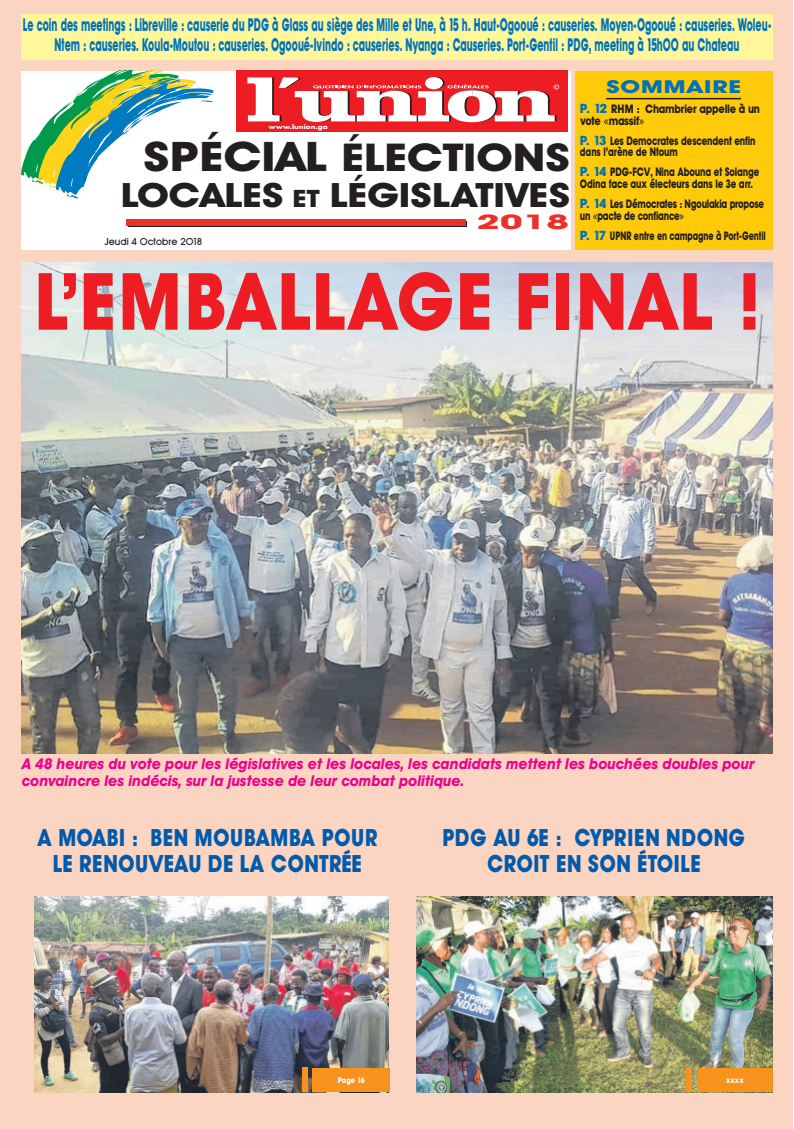
<style>
.page{position:relative;width:794px;height:1129px;background:#fff}
.page>*{position:absolute;margin:0;border:0;box-sizing:border-box;transform-origin:0 0}
.t1{font:700 80px "Avant Garde BQ";color:#ee1d23;scale:.9 1}
.t2{font:700 38.5px "Avant Garde IT Cby BT";color:#231f20;scale:1.2 1}
.t3{font:700 33.7px "Avant Garde IT Cby BT";color:#231f20;scale:1.2 1}
.t4{font:700 24px/26px "Avant Garde BQ";letter-spacing:.02em;color:#015aaa;text-align:center;scale:.85 1}
.t5{font:700 20.2px "Avant Garde IT Cby BT";color:#ec2f29;scale:1.93 1}
.t6{font:700 18px/20px "Avant Garde BQ";color:#0072bc;text-align:center;scale:.55 1}
.t7{font:700 18px "Avant Garde BQ";letter-spacing:.02em;color:#0072bc;scale:1.39 1}
.t8{font:italic 700 15px/17px "Avant Garde BQ";color:#ed028c;scale:.95 1}
.t9{font:700 12px/11.6px "Avant Garde BQ";letter-spacing:-.015em;color:#231f20;scale:.75 1}
.t10{font:700 12px/11.6px "Avant Garde BQ";letter-spacing:-.015em;color:#231f20;scale:.85 1}
.t11{font:700 12px "Avant Garde BQ";letter-spacing:-.015em;color:#231f20;scale:.7 1}
.t12{font:500 10px "Avant Garde BQ";color:#231f20}
.t13{font:700 8px "Avant Garde BQ";letter-spacing:.02em;color:#fff;scale:.85 1}
.t14{font:700 6px "Futura";color:#fff;scale:1.21 1}
.s1{font-size:40.9px}
.s2{font-size:24.1px}
.s3{font-size:13px;color:#0072bc}
.s4{font-family:"Lucida Grande";font-weight:400}
</style>
<div class="page">
<div style="left:0;top:0;width:793px;height:1128px;background:#fcd4c2"></div>
<div style="left:575px;top:71px;width:197px;height:178px;background:#feca0a"></div>
<hr style="left:606px;top:98px;width:135px;height:1px;background:#231f20">
<div style="left:21px;top:14px;width:751px;height:46px;background:#fff79a"></div>
<div style="left:21px;top:71px;width:550px;height:178px;background:#fff"></div>
<div style="left:236px;top:71px;width:332px;height:61px;background:#ee1d23"></div>
<svg style="left:247px;top:77px;width:312px;height:45px"></svg>
<svg style="left:21px;top:71px;width:193px;height:127px"></svg>
<div style="left:128px;top:221px;width:338px;height:6px;background:#ec2f29"></div>
<div style="left:127px;top:219px;width:339px;height:6px;background:#ec2f29"></div>
<img style="left:34px;top:896px;width:354px;height:195px">
<div style="left:312px;top:1067px;width:78px;height:24px;background:#f7931d"></div>
<div style="left:302px;top:1067px;width:6px;height:24px;background:#f7931d"></div>
<img style="left:416px;top:896px;width:356px;height:195px">
<div style="left:697px;top:1067px;width:75px;height:24px;background:#f7931d"></div>
<div style="left:686px;top:1067px;width:6px;height:24px;background:#f7931d"></div>
<img style="left:21px;top:263px;width:751px;height:490px">
<p class="t6" style="left:23px;top:15px;width:1361px">Le coin des meetings : Libreville : causerie du PDG à Glass au siège des Mille et Une, à 15 h. Haut-Ogooué : causeries. Moyen-Ogooué : causeries. Woleu-<br>Ntem : causeries. Koula-Moutou : causeries. Ogooué-Ivindo : causeries. Nyanga : Causeries. Port-Gentil : PDG, meeting à 15h00 au Chateau</p>
<p class="t14" style="left:269px;top:124px;width:50px">www.lunion.ga</p>
<h2 class="t2" style="left:144px;top:143px;width:357px"><span class="s1">SPÉCIAL</span> ÉLECTIONS</h2>
<h3 class="t3" style="left:121px;top:183px;width:376px">LOCALES <span class="s2">ET</span> LÉGISLATIVES</h3>
<p class="t5" style="left:476px;top:214px;width:50px">2018</p>
<p class="t12" style="left:104px;top:236px;width:100px">Jeudi 4 Octobre 2018</p>
<p class="t7" style="left:606px;top:76px;width:98px">SOMMAIRE</p>
<p class="t10" style="left:580px;top:103px;width:213px"><span class="s3">P. 12</span> RHM : Chambrier appelle à un vote <span class="s4">«</span>massif<span class="s4">»</span></p>
<p class="t9" style="left:580px;top:134px;width:236px"><span class="s3">P. 13</span> Les Democrates descendent enfin dans l’arène de Ntoum</p>
<p class="t9" style="left:580px;top:166px;width:241px"><span class="s3">P. 14</span> PDG-FCV, Nina Abouna et Solange<br>Odina face aux électeurs dans le 3e arr.</p>
<p class="t9" style="left:580px;top:198px;width:247px"><span class="s3">P. 14</span> Les Démocrates : Ngoulakia propose un <span class="s4">«</span>pacte de confiance<span class="s4">»</span></p>
<p class="t11" style="left:580px;top:229px;width:267px"><span class="s3">P. 17</span> UPNR entre en campagne à Port-Gentil</p>
<h1 class="t1" style="left:35px;top:256px;width:806px">L’EMBALLAGE FINAL !</h1>
<p class="t8" style="left:21px;top:755px;width:772px">A 48 heures du vote pour les législatives et les locales, les candidats mettent les bouchées doubles pour convaincre les indécis, sur la justesse de leur combat politique.</p>
<h3 class="t4" style="left:37px;top:824px;width:402px">A MOABI : BEN MOUBAMBA POUR<br>LE RENOUVEAU DE LA CONTRÉE</h3>
<h3 class="t4" style="left:442px;top:824px;width:357px">PDG AU 6E : CYPRIEN NDONG<br>CROIT EN SON ÉTOILE</h3>
<p class="t13" style="left:338px;top:1074px;width:33px">Page 16</p>
<p class="t13" style="left:726px;top:1074px;width:22px">xxxx</p>
</div>
